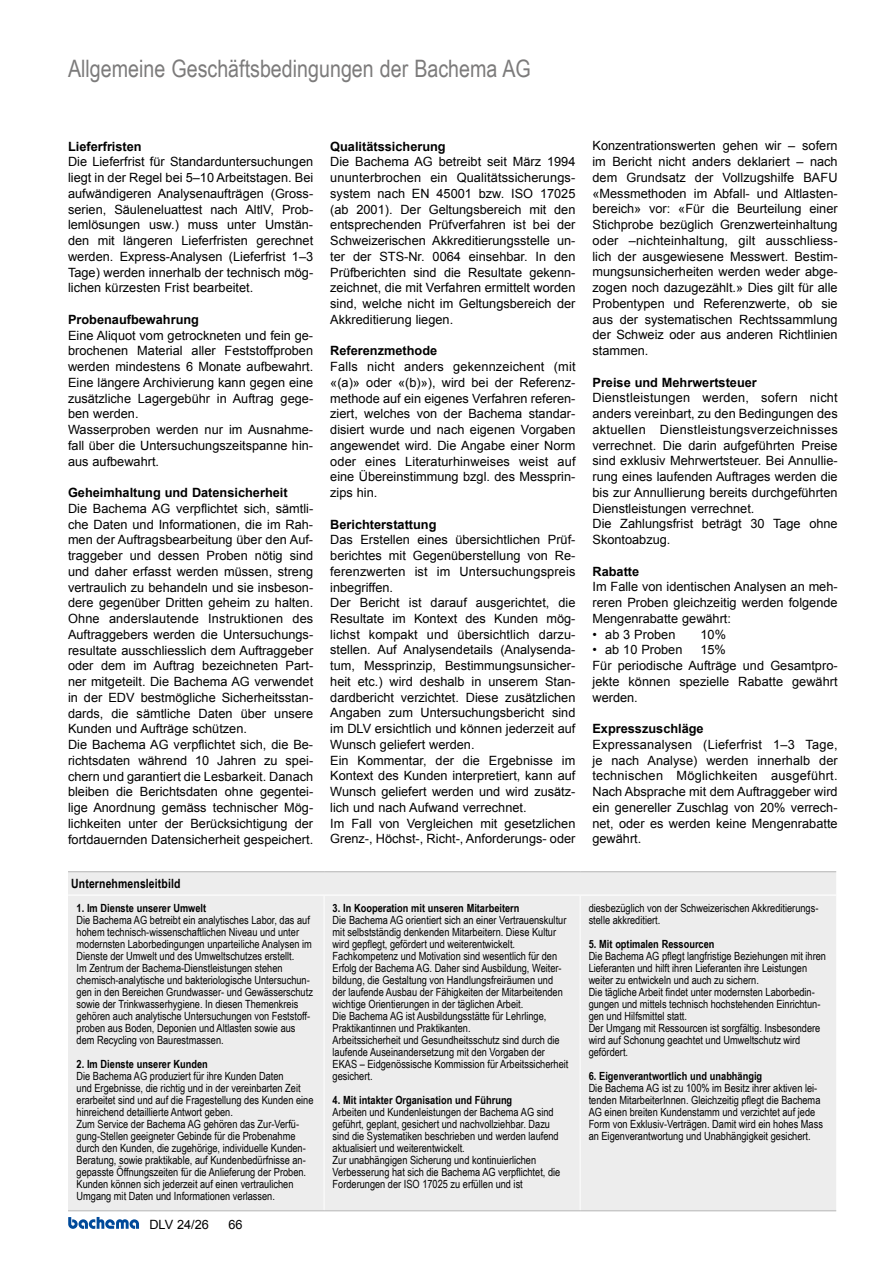
<style>
.page{position:relative;width:893px;height:1263px;background:#fff}
.page>*{position:absolute;margin:0;border:0;box-sizing:border-box;transform-origin:0 0}
.t1{font:24px "Arial Narrow";color:#7c7b7b}
.t2{font:12.75px/15.8px "Arial";color:#000;text-align:justify}
.t3{font:700 12.75px "Arial";color:#000}
.t4{font:700 12.75px "Arial Narrow";letter-spacing:.01em;color:#000}
.t5{font:11.25px/12px "Arial Narrow";color:#000}
.t6{font:700 11.25px "Arial Narrow";color:#000}
</style>
<div class="page">
<svg style="left:68px;top:1217px;width:71px;height:12px"></svg>
<div style="left:68px;top:872px;width:768px;height:338px;background:#ededed"></div>
<hr style="left:68px;top:871px;width:256px;height:1px;background:#bcbcbc">
<hr style="left:324px;top:871px;width:256px;height:1px;background:#bcbcbc">
<hr style="left:580px;top:871px;width:256px;height:1px;background:#bcbcbc">
<hr style="left:68px;top:894px;width:256px;height:2px;background:#fff">
<hr style="left:324px;top:894px;width:256px;height:2px;background:#fff">
<hr style="left:580px;top:894px;width:256px;height:2px;background:#fff">
<hr style="left:324px;top:896px;width:1px;height:314px;background:#fff">
<hr style="left:580px;top:896px;width:1px;height:314px;background:#fff">
<hr style="left:68px;top:1210px;width:256px;height:1px;background:#bcbcbc">
<hr style="left:324px;top:1210px;width:256px;height:1px;background:#bcbcbc">
<hr style="left:580px;top:1210px;width:256px;height:1px;background:#bcbcbc">
<h1 class="t1" style="left:68px;top:51px;width:464px">Allgemeine Geschäftsbedingungen der Bachema AG</h1>
<p class="t3" style="left:68px;top:138px;width:75px">Lieferfristen</p>
<p class="t2" style="left:68px;top:154px;width:247px">Die Lieferfrist für Standarduntersuchungen liegt in der Regel bei 5–10 Arbeitstagen. Bei aufwändigeren Analysenaufträgen (Gross&shy;serien, Säuleneluattest nach AltlV, Prob&shy;lemlösungen usw.) muss unter Umstän&shy;den mit längeren Lieferfristen gerechnet werden. Express-Analysen (Lieferfrist 1–3<br>Tage) werden innerhalb der technisch mög&shy;lichen kürzesten Frist bearbeitet.</p>
<p class="t3" style="left:68px;top:311px;width:133px">Probenaufbewahrung</p>
<p class="t2" style="left:68px;top:327px;width:247px;text-align:left">Eine Aliquot vom getrockneten und fein ge&shy;brochenen Material aller Feststoffproben werden mindestens 6 Monate aufbewahrt.<br>Eine längere Archivierung kann gegen eine zusätzliche Lagergebühr in Auftrag gege&shy;ben werden.<br>Wasserproben werden nur im Ausnahme&shy;fall über die Untersuchungszeitspanne hin&shy;aus aufbewahrt.</p>
<p class="t3" style="left:68px;top:484px;width:221px">Geheimhaltung und Datensicherheit</p>
<p class="t2" style="left:68px;top:501px;width:247px;text-align:left">Die Bachema AG verpflichtet sich, sämtli&shy;che Daten und Informationen, die im Rah&shy;men der Auftragsbearbeitung über den Auf&shy;traggeber und dessen Proben nötig sind und daher erfasst werden müssen, streng vertraulich zu behandeln und sie insbeson&shy;dere gegenüber Dritten geheim zu halten.<br>Ohne anderslautende Instruktionen des Auftraggebers werden die Untersuchungs&shy;resultate ausschliesslich dem Auftraggeber oder dem im Auftrag bezeichneten Part&shy;ner mitgeteilt. Die Bachema AG verwendet in der EDV bestmögliche Sicherheitsstan&shy;dards, die sämtliche Daten über unsere Kunden und Aufträge schützen.<br>Die Bachema AG verpflichtet sich, die Be&shy;richtsdaten während 10 Jahren zu spei&shy;chern und garantiert die Lesbarkeit. Danach bleiben die Berichtsdaten ohne gegentei&shy;lige Anordnung gemäss technischer Mög&shy;lichkeiten unter der Berücksichtigung der fortdauernden Datensicherheit gespeichert.</p>
<p class="t4" style="left:71px;top:874px;width:111px">Unternehmensleitbild</p>
<p class="t6" style="left:77px;top:899px;width:131px">1. Im Dienste unserer Umwelt</p>
<p class="t5" style="left:77px;top:913px;width:238px">Die Bachema AG betreibt ein analytisches Labor, das auf hohem technisch-wissenschaftlichen Niveau und unter modernsten Laborbedingungen unparteiliche Analysen im Dienste der Umwelt und des Umweltschutzes erstellt.<br>Im Zentrum der Bachema-Dienstleistungen stehen chemisch-analytische und bakteriologische Untersuchun&shy;gen in den Bereichen Grundwasser- und Gewässerschutz sowie der Trinkwasserhygiene. In diesen Themenkreis gehören auch analytische Untersuchungen von Feststoff&shy;proben aus Boden, Deponien und Altlasten sowie aus dem Recycling von Baurestmassen.</p>
<p class="t6" style="left:77px;top:1055px;width:133px">2. Im Dienste unserer Kunden</p>
<p class="t5" style="left:77px;top:1069px;width:238px">Die Bachema AG produziert für ihre Kunden Daten<br>und Ergebnisse, die richtig und in der vereinbarten Zeit erarbeitet sind und auf die Fragestellung des Kunden eine hinreichend detaillierte Antwort geben.<br>Zum Service der Bachema AG gehören das Zur-Verfü&shy;gung-Stellen geeigneter Gebinde für die Probenahme durch den Kunden, die zugehörige, individuelle Kunden-Beratung, sowie praktikable, auf Kundenbedürfnisse an&shy;gepasste Öffnungszeiten für die Anlieferung der Proben.<br>Kunden können sich jederzeit auf einen vertraulichen Umgang mit Daten und Informationen verlassen.</p>
<p class="t2" style="left:149px;top:1217px;width:61px">DLV 24/26</p>
<p class="t2" style="left:229px;top:1217px;width:16px">66</p>
<p class="t3" style="left:330px;top:138px;width:117px">Qualitätssicherung</p>
<p class="t2" style="left:330px;top:154px;width:247px">Die Bachema AG betreibt seit März 1994 ununterbrochen ein Qualitätssicherungs&shy;system nach EN 45001 bzw. ISO 17025 (ab 2001). Der Geltungsbereich mit den entsprechenden Prüfverfahren ist bei der Schweizerischen Akkreditierungsstelle un&shy;ter der STS-Nr. 0064 einsehbar. In den Prüfberichten sind die Resultate gekenn&shy;zeichnet, die mit Verfahren ermittelt worden sind, welche nicht im Geltungsbereich der Akkreditierung liegen.</p>
<p class="t3" style="left:330px;top:342px;width:108px">Referenzmethode</p>
<p class="t2" style="left:330px;top:359px;width:247px">Falls nicht anders gekennzeichent (mit «(a)» oder «(b)»), wird bei der Referenz&shy;methode auf ein eigenes Verfahren referen&shy;ziert, welches von der Bachema standar&shy;disiert wurde und nach eigenen Vorgaben angewendet wird. Die Angabe einer Norm oder eines Literaturhinweises weist auf eine Übereinstimmung bzgl. des Messprin&shy;zips hin.</p>
<p class="t3" style="left:330px;top:516px;width:108px">Berichterstattung</p>
<p class="t2" style="left:330px;top:532px;width:247px;text-align:left">Das Erstellen eines übersichtlichen Prüf&shy;berichtes mit Gegenüberstellung von Re&shy;ferenzwerten ist im Untersuchungspreis inbegriffen.<br>Der Bericht ist darauf ausgerichtet, die Resultate im Kontext des Kunden mög&shy;lichst kompakt und übersichtlich darzu&shy;stellen. Auf Analysendetails (Analysenda&shy;tum, Messprinzip, Bestimmungsunsicher&shy;heit etc.) wird deshalb in unserem Stan&shy;dardbericht verzichtet. Diese zusätzlichen Angaben zum Untersuchungsbericht sind im DLV ersichtlich und können jederzeit auf Wunsch geliefert werden.<br>Ein Kommentar, der die Ergebnisse im Kontext des Kunden interpretiert, kann auf Wunsch geliefert werden und wird zusätz&shy;lich und nach Aufwand verrechnet.<br>Im Fall von Vergleichen mit gesetzlichen Grenz-, Höchst-, Richt-, Anforderungs- oder</p>
<p class="t2" style="left:592px;top:138px;width:247px">Konzentrationswerten gehen wir – sofern im Bericht nicht anders deklariert – nach dem Grundsatz der Vollzugshilfe BAFU «Messmethoden im Abfall- und Altlasten&shy;bereich» vor: «Für die Beurteilung einer Stichprobe bezüglich Grenzwerteinhaltung oder –nichteinhaltung, gilt ausschliess&shy;lich der ausgewiesene Messwert. Bestim&shy;mungsunsicherheiten werden weder abge&shy;zogen noch dazugezählt.» Dies gilt für alle Probentypen und Referenzwerte, ob sie aus der systematischen Rechtssammlung der Schweiz oder aus anderen Richtlinien stammen.</p>
<p class="t3" style="left:592px;top:374px;width:166px">Preise und Mehrwertsteuer</p>
<p class="t2" style="left:592px;top:390px;width:247px;text-align:left">Dienstleistungen werden, sofern nicht anders vereinbart, zu den Bedingungen des aktuellen Dienstleistungsverzeichnisses verrechnet. Die darin aufgeführten Preise sind exklusiv Mehrwertsteuer. Bei Annullie&shy;rung eines laufenden Auftrages werden die bis zur Annullierung bereits durchgeführten Dienstleistungen verrechnet.<br>Die Zahlungsfrist beträgt 30 Tage ohne Skontoabzug.</p>
<p class="t3" style="left:592px;top:563px;width:48px">Rabatte</p>
<p class="t2" style="left:592px;top:579px;width:247px">Im Falle von identischen Analysen an meh&shy;reren Proben gleichzeitig werden folgende Mengenrabatte gewährt:</p>
<p class="t2" style="left:592px;top:626px;width:84px">• ab 3 Proben</p>
<p class="t2" style="left:700px;top:626px;width:27px">10%</p>
<p class="t2" style="left:592px;top:642px;width:92px">• ab 10 Proben</p>
<p class="t2" style="left:592px;top:642px;width:247px;text-align:left;text-indent:108px">15%<br>Für periodische Aufträge und Gesamtpro&shy;jekte können spezielle Rabatte gewährt werden.</p>
<p class="t3" style="left:592px;top:720px;width:113px">Expresszuschläge</p>
<p class="t2" style="left:592px;top:737px;width:247px">Expressanalysen (Lieferfrist 1–3 Tage, je nach Analyse) werden innerhalb der technischen Möglichkeiten ausgeführt.<br>Nach Absprache mit dem Auftraggeber wird ein genereller Zuschlag von 20% verrech&shy;net, oder es werden keine Mengenrabatte gewährt.</p>
<p class="t6" style="left:333px;top:899px;width:188px">3. In Kooperation mit unseren Mitarbeitern</p>
<p class="t5" style="left:333px;top:913px;width:237px">Die Bachema AG orientiert sich an einer Vertrauenskultur mit selbstständig denkenden Mitarbeitern. Diese Kultur wird gepflegt, gefördert und weiterentwickelt.<br>Fachkompetenz und Motivation sind wesentlich für den Erfolg der Bachema AG. Daher sind Ausbildung, Weiter&shy;bildung, die Gestaltung von Handlungsfreiräumen und der laufende Ausbau der Fähigkeiten der Mitarbeitenden wichtige Orientierungen in der täglichen Arbeit.<br>Die Bachema AG ist Ausbildungsstätte für Lehrlinge, Praktikantinnen und Praktikanten.<br>Arbeitssicherheit und Gesundheitsschutz sind durch die laufende Auseinandersetzung mit den Vorgaben der EKAS – Eidgenössische Kommission für Arbeitssicherheit gesichert.</p>
<p class="t6" style="left:333px;top:1091px;width:181px">4. Mit intakter Organisation und Führung</p>
<p class="t5" style="left:333px;top:1105px;width:229px">Arbeiten und Kundenleistungen der Bachema AG sind geführt, geplant, gesichert und nachvollziehbar. Dazu sind die Systematiken beschrieben und werden laufend aktualisiert und weiterentwickelt.<br>Zur unabhängigen Sicherung und kontinuierlichen Verbesserung hat sich die Bachema AG verpflichtet, die Forderungen der ISO 17025 zu erfüllen und ist</p>
<p class="t5" style="left:589px;top:901px;width:231px">diesbezüglich von der Schweizerischen Akkreditierungs&shy;stelle akkreditiert.</p>
<p class="t6" style="left:589px;top:935px;width:127px">5. Mit optimalen Ressourcen</p>
<p class="t5" style="left:589px;top:949px;width:239px">Die Bachema AG pflegt langfristige Beziehungen mit ihren Lieferanten und hilft ihren Lieferanten ihre Leistungen weiter zu entwickeln und auch zu sichern.<br>Die tägliche Arbeit findet unter modernsten Laborbedin&shy;gungen und mittels technisch hochstehenden Einrichtun&shy;gen und Hilfsmittel statt.<br>Der Umgang mit Ressourcen ist sorgfältig. Insbesondere wird auf Schonung geachtet und Umweltschutz wird gefördert.</p>
<p class="t6" style="left:589px;top:1067px;width:175px">6. Eigenverantwortlich und unabhängig</p>
<p class="t5" style="left:589px;top:1082px;width:236px">Die Bachema AG ist zu 100% im Besitz ihrer aktiven lei&shy;tenden MitarbeiterInnen. Gleichzeitig pflegt die Bachema AG einen breiten Kundenstamm und verzichtet auf jede Form von Exklusiv-Verträgen. Damit wird ein hohes Mass an Eigenverantwortung und Unabhängigkeit gesichert.</p>
</div>
